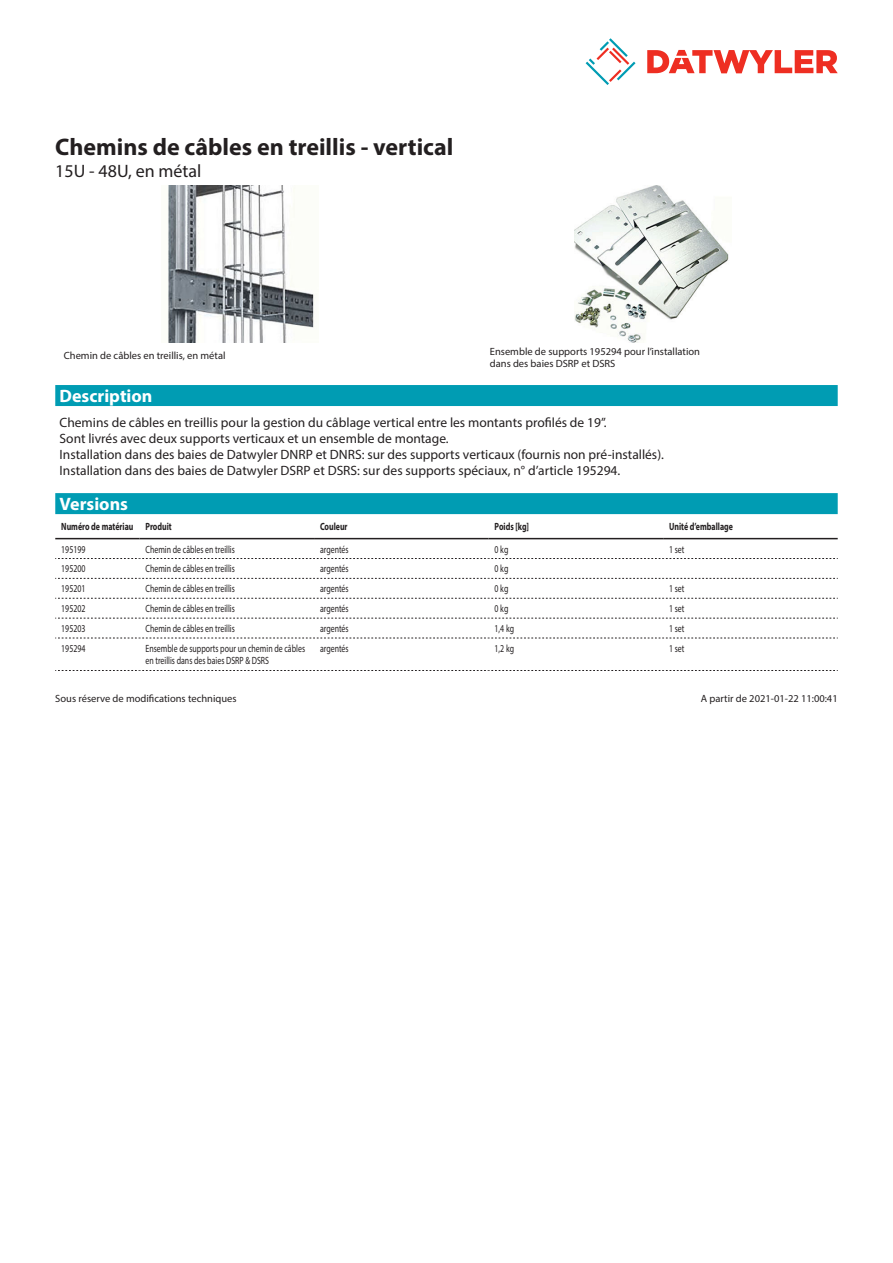
<style>
.page{position:relative;width:893px;height:1263px;background:#fff}
.page>*{position:absolute;margin:0;border:0;box-sizing:border-box;transform-origin:0 0}
.Product_Head{font:700 24px "Myriad Pro";color:#231f20}
.Standard_Head_Proper{font:700 18px "Myriad Pro";color:#fff}
.SubHead{font:18px "Myriad Pro";color:#231f20}
.Standard_text{font:13.5px/16.2px "Myriad Pro";color:#231f20}
.myriadlight{font:10.5px/12.6px "Myriad Pro";color:#231f20;scale:.75 1}
.imagetext{font:10.5px/12.6px "Myriad Pro";color:#231f20}
.Footnote{font:10.5px "Myriad Pro";color:#231f20}
.myriadbold{font:700 10.5px "Myriad Pro";color:#231f20;scale:.75 1}
</style>
<div class="page">
<svg style="left:586px;top:38px;width:49px;height:47px"></svg>
<svg style="left:647px;top:50px;width:191px;height:23px"></svg>
<img style="left:168px;top:185px;width:147px;height:158px">
<img style="left:575px;top:185px;width:154px;height:158px">
<div style="left:55px;top:493px;width:783px;height:21px;background:#009cb3"></div>
<hr style="left:55px;top:538px;width:85px;height:1px;background:#231f20">
<hr style="left:140px;top:538px;width:174px;height:1px;background:#231f20">
<hr style="left:314px;top:538px;width:175px;height:1px;background:#231f20">
<hr style="left:489px;top:538px;width:174px;height:1px;background:#231f20">
<hr style="left:663px;top:538px;width:175px;height:1px;background:#231f20">
<svg style="left:55px;top:558px;width:783px;height:1px"></svg>
<svg style="left:55px;top:578px;width:783px;height:1px"></svg>
<svg style="left:55px;top:598px;width:783px;height:1px"></svg>
<svg style="left:55px;top:618px;width:783px;height:1px"></svg>
<svg style="left:55px;top:638px;width:783px;height:1px"></svg>
<svg style="left:55px;top:670px;width:783px;height:1px"></svg>
<div style="left:55px;top:385px;width:783px;height:21px;background:#009cb3"></div>
<p class="Product_Head" style="left:55px;top:131px;width:400px">Chemins de câbles en treillis - vertical</p>
<p class="SubHead" style="left:55px;top:160px;width:148px">15U - 48U, en métal</p>
<p class="imagetext" style="left:64px;top:349px;width:163px">Chemin de câbles en treillis, en métal</p>
<p class="imagetext" style="left:490px;top:345px;width:212px">Ensemble de supports 195294 pour l’installation dans des baies DSRP et DSRS</p>
<p class="Standard_Head_Proper" style="left:60px;top:384px;width:94px">Description</p>
<p class="Standard_text" style="left:60px;top:414px;width:606px">Chemins de câbles en treillis pour la gestion du câblage vertical entre les montants profilés de 19”.<br>Sont livrés avec deux supports verticaux et un ensemble de montage.<br>Installation dans des baies de Datwyler DNRP et DNRS: sur des supports verticaux (fournis non pré-installés).<br>Installation dans des baies de Datwyler DSRP et DSRS: sur des supports spéciaux, n° d’article 195294.</p>
<p class="Standard_Head_Proper" style="left:60px;top:492px;width:70px">Versions</p>
<p class="myriadbold" style="left:61px;top:520px;width:98px">Numéro de matériau</p>
<p class="myriadbold" style="left:146px;top:520px;width:37px">Produit</p>
<p class="myriadbold" style="left:320px;top:520px;width:38px">Couleur</p>
<p class="myriadbold" style="left:495px;top:520px;width:48px">Poids [kg]</p>
<p class="myriadbold" style="left:669px;top:520px;width:87px">Unité d’emballage</p>
<p class="myriadlight" style="left:61px;top:542px;width:34px">195199</p>
<p class="myriadlight" style="left:146px;top:542px;width:121px">Chemin de câbles en treillis</p>
<p class="myriadlight" style="left:320px;top:542px;width:40px">argentés</p>
<p class="myriadlight" style="left:495px;top:542px;width:20px">0 kg</p>
<p class="myriadlight" style="left:669px;top:542px;width:22px">1 set</p>
<p class="myriadlight" style="left:61px;top:562px;width:34px">195200</p>
<p class="myriadlight" style="left:146px;top:562px;width:121px">Chemin de câbles en treillis</p>
<p class="myriadlight" style="left:320px;top:562px;width:40px">argentés</p>
<p class="myriadlight" style="left:495px;top:562px;width:20px">0 kg</p>
<p class="myriadlight" style="left:61px;top:582px;width:34px">195201</p>
<p class="myriadlight" style="left:146px;top:582px;width:121px">Chemin de câbles en treillis</p>
<p class="myriadlight" style="left:320px;top:582px;width:40px">argentés</p>
<p class="myriadlight" style="left:495px;top:582px;width:20px">0 kg</p>
<p class="myriadlight" style="left:669px;top:582px;width:22px">1 set</p>
<p class="myriadlight" style="left:61px;top:602px;width:34px">195202</p>
<p class="myriadlight" style="left:146px;top:602px;width:121px">Chemin de câbles en treillis</p>
<p class="myriadlight" style="left:320px;top:602px;width:40px">argentés</p>
<p class="myriadlight" style="left:495px;top:602px;width:20px">0 kg</p>
<p class="myriadlight" style="left:669px;top:602px;width:22px">1 set</p>
<p class="myriadlight" style="left:61px;top:622px;width:34px">195203</p>
<p class="myriadlight" style="left:146px;top:622px;width:121px">Chemin de câbles en treillis</p>
<p class="myriadlight" style="left:320px;top:622px;width:40px">argentés</p>
<p class="myriadlight" style="left:495px;top:622px;width:27px">1,4 kg</p>
<p class="myriadlight" style="left:669px;top:622px;width:22px">1 set</p>
<p class="myriadlight" style="left:61px;top:642px;width:34px">195294</p>
<p class="myriadlight" style="left:146px;top:642px;width:214px">Ensemble de supports pour un chemin de câbles en treillis dans des baies DSRP &amp; DSRS</p>
<p class="myriadlight" style="left:320px;top:642px;width:40px">argentés</p>
<p class="myriadlight" style="left:495px;top:642px;width:27px">1,2 kg</p>
<p class="myriadlight" style="left:669px;top:642px;width:22px">1 set</p>
<p class="Footnote" style="left:55px;top:692px;width:183px">Sous réserve de modifications techniques</p>
<p class="Footnote" style="left:701px;top:692px;width:138px">A partir de 2021-01-22 11:00:41</p>
</div>
